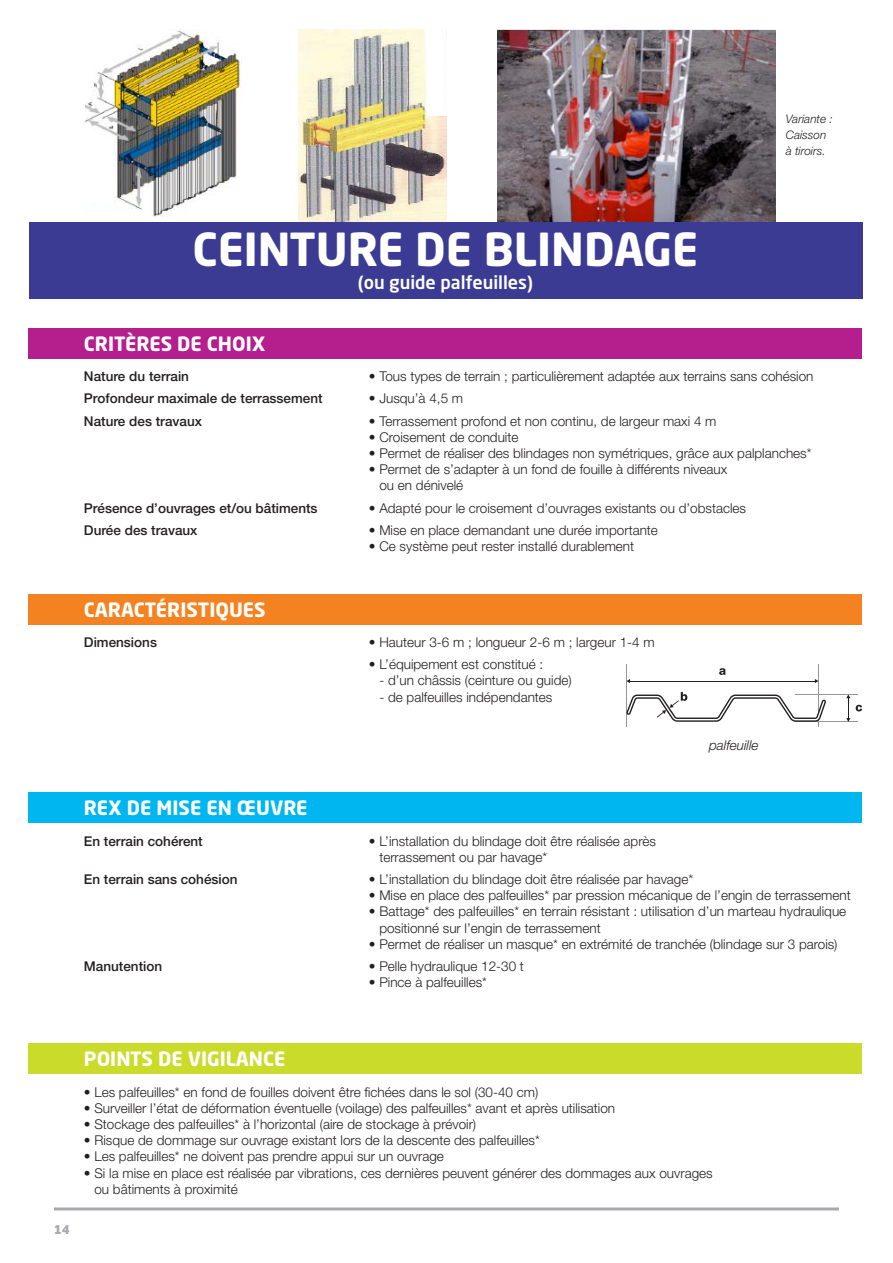
<style>
.page{position:relative;width:893px;height:1263px;background:#fff}
.page>*{position:absolute;margin:0;border:0;box-sizing:border-box;transform-origin:0 0}
.t1{font:700 45px "Neo Sans Std";color:#fff}
.Inter{font:700 19.5px "Neo Sans Std";color:#fff}
.t2{font:500 18px "Neo Sans Std";color:#fff}
.Courant{font:300 13.5px/16.2px "Helvetica Neue LT Pro";color:#231f20}
.Courant-2{font:500 13.5px "Helvetica Neue LT Pro";color:#231f20}
.t3{font:italic 300 13.5px "Helvetica Neue LT Pro";color:#231f20}
.t4{font:900 12px "Neo Sans Std";color:#a8a9ad}
.t5{font:italic 300 11.7px/15.6px "Helvetica Neue LT Pro";color:#231f20}
</style>
<div class="page">
<hr style="left:54px;top:1207px;width:785px;height:3px;background:#a8a9ad">
<img style="left:498px;top:30px;width:278px;height:192px">
<img style="left:298px;top:30px;width:148px;height:192px">
<img style="left:85px;top:30px;width:157px;height:187px">
<div style="left:29px;top:1043px;width:833px;height:31px;background:#cadb2a"></div>
<div style="left:29px;top:792px;width:833px;height:31px;background:#00b6f0"></div>
<hr style="left:795px;top:694px;width:63px;height:1px;background:#939598">
<hr style="left:626px;top:664px;width:1px;height:63px;background:#939598">
<hr style="left:818px;top:664px;width:1px;height:63px;background:#939598">
<hr style="left:795px;top:721px;width:63px;height:1px;background:#939598">
<hr style="left:629px;top:681px;width:186px;height:1px;background:#231f20">
<svg style="left:846px;top:694px;width:4px;height:28px"></svg>
<svg style="left:719px;top:668px;width:7px;height:7px"></svg>
<svg style="left:626px;top:692px;width:200px;height:30px"></svg>
<svg style="left:856px;top:705px;width:6px;height:6px"></svg>
<div style="left:29px;top:594px;width:833px;height:30px;background:#f58220"></div>
<div style="left:29px;top:328px;width:833px;height:31px;background:#b41e8d"></div>
<div style="left:60px;top:211px;width:73px;height:31px;background:#fff"></div>
<div style="left:30px;top:222px;width:833px;height:77px;background:#3b3b93"></div>
<p class="t5" style="left:786px;top:111px;width:49px">Variante :<br>Caisson à tiroirs.</p>
<p class="t1" style="left:192px;top:221px;width:507px">CEINTURE DE BLINDAGE</p>
<p class="t2" style="left:358px;top:271px;width:177px">(ou guide palfeuilles)</p>
<p class="Inter" style="left:84px;top:331px;width:183px">CRITÈRES DE CHOIX</p>
<p class="Courant-2" style="left:84px;top:368px;width:107px">Nature du terrain</p>
<p class="Courant" style="left:369px;top:368px;width:446px">• Tous types de terrain ; particulièrement adaptée aux terrains sans cohésion</p>
<p class="Courant-2" style="left:84px;top:391px;width:240px">Profondeur maximale de terrassement</p>
<p class="Courant" style="left:369px;top:390px;width:96px">• Jusqu’à 4,5 m</p>
<p class="Courant-2" style="left:84px;top:413px;width:120px">Nature des travaux</p>
<p class="Courant" style="left:369px;top:412px;width:349px">• Terrassement profond et non continu, de largeur maxi 4 m</p>
<p class="Courant" style="left:369px;top:429px;width:151px">• Croisement de conduite</p>
<p class="Courant" style="left:369px;top:445px;width:444px">• Permet de réaliser des blindages non symétriques, grâce aux palplanches*</p>
<p class="Courant" style="left:379px;top:461px;width:349px;text-indent:-11px">• Permet de s’adapter à un fond de fouille à différents niveaux ou en dénivelé</p>
<p class="Courant-2" style="left:84px;top:500px;width:235px">Présence d’ouvrages et/ou bâtiments</p>
<p class="Courant" style="left:369px;top:499px;width:379px">• Adapté pour le croisement d’ouvrages existants ou d’obstacles</p>
<p class="Courant-2" style="left:84px;top:522px;width:115px">Durée des travaux</p>
<p class="Courant" style="left:369px;top:521px;width:291px">• Mise en place demandant une durée importante</p>
<p class="Courant" style="left:369px;top:538px;width:267px">• Ce système peut rester installé durablement</p>
<p class="Inter" style="left:84px;top:597px;width:183px">CARACTÉRISTIQUES</p>
<p class="Courant-2" style="left:84px;top:634px;width:75px">Dimensions</p>
<p class="Courant" style="left:369px;top:634px;width:287px">• Hauteur 3-6 m ; longueur 2-6 m ; largeur 1-4 m</p>
<p class="Courant" style="left:369px;top:656px;width:176px">• L’équipement est constitué :</p>
<p class="Courant" style="left:379px;top:672px;width:194px">- d’un châssis (ceinture ou guide)</p>
<p class="Courant" style="left:379px;top:688px;width:175px">- de palfeuilles indépendantes</p>
<p class="Inter" style="left:84px;top:795px;width:225px">REX DE MISE EN ŒUVRE</p>
<p class="t3" style="left:709px;top:737px;width:51px">palfeuille</p>
<p class="Courant-2" style="left:84px;top:833px;width:120px">En terrain cohérent</p>
<p class="Courant" style="left:379px;top:832px;width:278px;text-indent:-11px">• L’installation du blindage doit être réalisée après terrassement ou par havage*</p>
<p class="Courant-2" style="left:84px;top:871px;width:155px">En terrain sans cohésion</p>
<p class="Courant" style="left:369px;top:871px;width:326px">• L’installation du blindage doit être réalisée par havage*</p>
<p class="Courant" style="left:369px;top:887px;width:483px">• Mise en place des palfeuilles* par pression mécanique de l’engin de terrassement</p>
<p class="Courant" style="left:379px;top:903px;width:468px;text-indent:-11px">• Battage* des palfeuilles* en terrain résistant : utilisation d’un marteau hydraulique positionné sur l’engin de terrassement</p>
<p class="Courant" style="left:369px;top:936px;width:470px">• Permet de réaliser un masque* en extrémité de tranchée (blindage sur 3 parois)</p>
<p class="Courant-2" style="left:84px;top:958px;width:80px">Manutention</p>
<p class="Courant" style="left:369px;top:958px;width:157px">• Pelle hydraulique 12-30 t</p>
<p class="Courant" style="left:369px;top:974px;width:120px">• Pince à palfeuilles*</p>
<p class="t4" style="left:54px;top:1222px;width:17px">14</p>
<p class="Inter" style="left:84px;top:1046px;width:203px">POINTS DE VIGILANCE</p>
<p class="Courant" style="left:84px;top:1083px;width:456px">• Les palfeuilles* en fond de fouilles doivent être fichées dans le sol (30-40 cm)</p>
<p class="Courant" style="left:84px;top:1099px;width:533px">• Surveiller l’état de déformation éventuelle (voilage) des palfeuilles* avant et après utilisation</p>
<p class="Courant" style="left:84px;top:1116px;width:394px">• Stockage des palfeuilles* à l’horizontal (aire de stockage à prévoir)</p>
<p class="Courant" style="left:84px;top:1132px;width:457px">• Risque de dommage sur ouvrage existant lors de la descente des palfeuilles*</p>
<p class="Courant" style="left:84px;top:1148px;width:361px">• Les palfeuilles* ne doivent pas prendre appui sur un ouvrage</p>
<p class="Courant" style="left:94px;top:1164px;width:620px;text-indent:-11px">• Si la mise en place est réalisée par vibrations, ces dernières peuvent générer des dommages aux ouvrages ou bâtiments à proximité</p>
</div>
